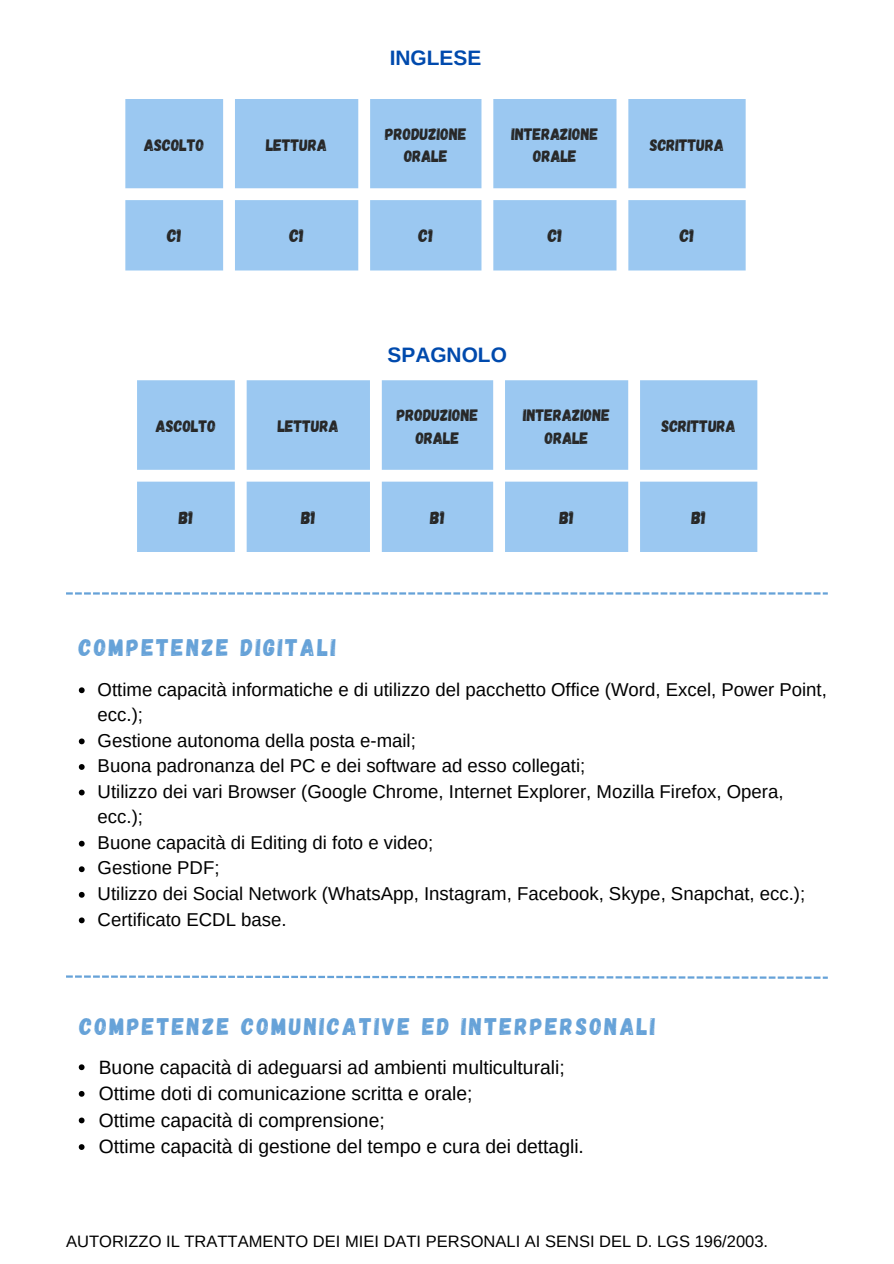
<style>
.page{position:relative;width:894px;height:1264px;background:#fff}
.page>*{position:absolute;margin:0;border:0;box-sizing:border-box;transform-origin:0 0}
.t1{font:24px "Gagalin";letter-spacing:.1em;color:#66a2d8}
.t2{font:700 20.85px "Arimo";color:#004aad}
.t3{font:19.2px "Arimo";color:#000}
.t4{font:18.6px/25.5px "Arimo";color:#000}
.t5{font:18px "Gagalin";color:#000}
.t6{font:16.5px/22.5px "Gagalin";color:#000;text-align:center}
.t7{font:16.5px "Arimo";color:#000}
</style>
<div class="page">
<svg style="left:137px;top:380px;width:619px;height:171px;background:#a9cff2"></svg>
<svg style="left:66px;top:592px;width:761px;height:2px"></svg>
<svg style="left:79px;top:687px;width:6px;height:6px"></svg>
<svg style="left:79px;top:738px;width:6px;height:6px"></svg>
<svg style="left:79px;top:764px;width:6px;height:5px"></svg>
<svg style="left:79px;top:789px;width:6px;height:6px"></svg>
<svg style="left:79px;top:840px;width:6px;height:6px"></svg>
<svg style="left:79px;top:866px;width:6px;height:6px"></svg>
<svg style="left:79px;top:891px;width:6px;height:6px"></svg>
<svg style="left:79px;top:917px;width:6px;height:6px"></svg>
<svg style="left:66px;top:975px;width:761px;height:3px"></svg>
<svg style="left:79px;top:1064px;width:5px;height:6px"></svg>
<svg style="left:79px;top:1091px;width:5px;height:5px"></svg>
<svg style="left:79px;top:1117px;width:5px;height:6px"></svg>
<svg style="left:79px;top:1144px;width:5px;height:5px"></svg>
<svg style="left:126px;top:99px;width:619px;height:171px;background:#a9cff2"></svg>
<p class="t2" style="left:389px;top:46px;width:93px">INGLESE</p>
<p class="t6" style="left:144px;top:133px;width:61px">ASCOLTO</p>
<p class="t6" style="left:266px;top:133px;width:62px">LETTURA</p>
<p class="t6" style="left:385px;top:122px;width:83px">PRODUZIONE<br>ORALE</p>
<p class="t6" style="left:511px;top:122px;width:88px">INTERAZIONE<br>ORALE</p>
<p class="t6" style="left:649px;top:133px;width:76px">SCRITTURA</p>
<p class="t5" style="left:167px;top:224px;width:16px">C1</p>
<p class="t5" style="left:289px;top:224px;width:16px">C1</p>
<p class="t5" style="left:418px;top:224px;width:16px">C1</p>
<p class="t5" style="left:547px;top:224px;width:16px">C1</p>
<p class="t5" style="left:679px;top:224px;width:16px">C1</p>
<p class="t2" style="left:387px;top:343px;width:121px">SPAGNOLO</p>
<p class="t6" style="left:156px;top:414px;width:61px">ASCOLTO</p>
<p class="t6" style="left:278px;top:414px;width:62px">LETTURA</p>
<p class="t6" style="left:396px;top:403px;width:83px">PRODUZIONE<br>ORALE</p>
<p class="t6" style="left:523px;top:403px;width:88px">INTERAZIONE<br>ORALE</p>
<p class="t6" style="left:661px;top:414px;width:76px">SCRITTURA</p>
<p class="t5" style="left:179px;top:505px;width:16px">B1</p>
<p class="t5" style="left:301px;top:505px;width:16px">B1</p>
<p class="t5" style="left:430px;top:505px;width:16px">B1</p>
<p class="t5" style="left:559px;top:505px;width:16px">B1</p>
<p class="t5" style="left:691px;top:505px;width:16px">B1</p>
<p class="t1" style="left:79px;top:631px;width:258px">COMPETENZE DIGITALI</p>
<p class="t4" style="left:98px;top:676px;width:730px">Ottime capacità informatiche e di utilizzo del pacchetto Office (Word, Excel, Power Point, ecc.);</p>
<p class="t4" style="left:98px;top:727px;width:320px">Gestione autonoma della posta e-mail;</p>
<p class="t4" style="left:98px;top:753px;width:489px">Buona padronanza del PC e dei software ad esso collegati;</p>
<p class="t4" style="left:98px;top:778px;width:687px">Utilizzo dei vari Browser (Google Chrome, Internet Explorer, Mozilla Firefox, Opera, ecc.);</p>
<p class="t4" style="left:98px;top:829px;width:337px">Buone capacità di Editing di foto e video;</p>
<p class="t4" style="left:98px;top:855px;width:123px">Gestione PDF;</p>
<p class="t4" style="left:98px;top:880px;width:709px">Utilizzo dei Social Network (WhatsApp, Instagram, Facebook, Skype, Snapchat, ecc.);</p>
<p class="t4" style="left:98px;top:906px;width:190px">Certificato ECDL base.</p>
<p class="t1" style="left:79px;top:1010px;width:577px">COMPETENZE COMUNICATIVE ED INTERPERSONALI</p>
<p class="t3" style="left:99px;top:1056px;width:467px">Buone capacità di adeguarsi ad ambienti multiculturali;</p>
<p class="t3" style="left:99px;top:1082px;width:375px">Ottime doti di comunicazione scritta e orale;</p>
<p class="t3" style="left:99px;top:1109px;width:287px">Ottime capacità di comprensione;</p>
<p class="t3" style="left:99px;top:1135px;width:486px">Ottime capacità di gestione del tempo e cura dei dettagli.</p>
<p class="t7" style="left:66px;top:1232px;width:703px">AUTORIZZO IL TRATTAMENTO DEI MIEI DATI PERSONALI AI SENSI DEL D. LGS 196/2003.</p>
</div>
